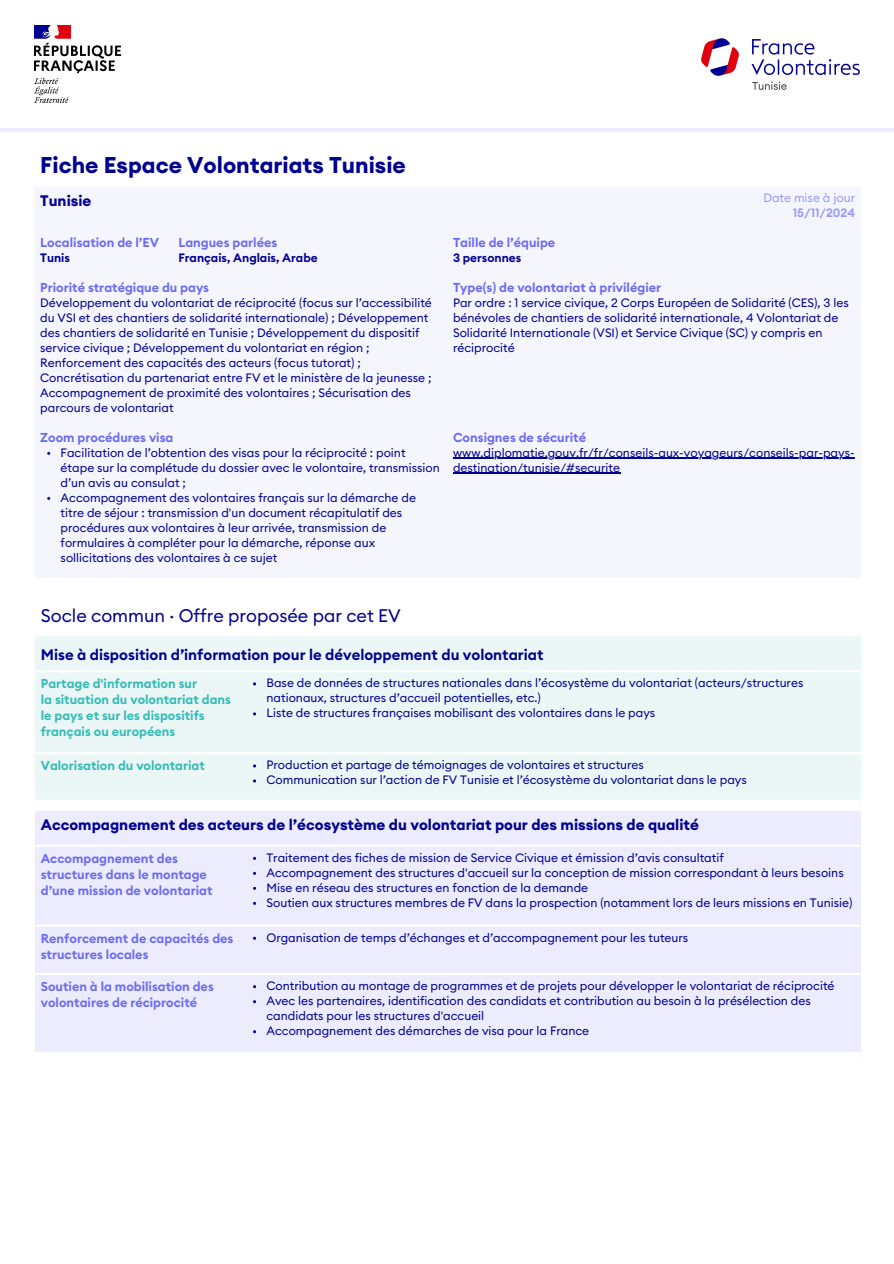
<style>
.page{position:relative;width:894px;height:1264px;background:#fff}
.page>*{position:absolute;margin:0;border:0;box-sizing:border-box;transform-origin:0 0}
.t1{font:700 22.5px "Euclid Circular A";color:#000091}
.t2{font:18px "Euclid Circular B";color:#000091}
.t3{font:700 15px "Euclid Circular A";color:#000091}
.t4{font:600 15px "Euclid Circular B";color:#000091}
.t5{font:600 12.75px/16px "Euclid Circular B";color:#6a6af4}
.t6{font:600 12.75px/16px "Euclid Circular B";color:#34bab5}
.t7{font:12px/15px "Euclid Circular B";color:#000091}
.t8{font:600 12px "Euclid Circular B";color:#000091}
.t9{font:12px "Euclid Circular B";color:#9a9af7}
.t10{font:600 12px "Euclid Circular B";color:#9a9af7}
</style>
<div class="page">
<hr style="left:0;top:128px;width:893px;height:4px;background:#ececfe">
<img style="left:34px;top:26px;width:87px;height:76px">
<img style="left:701px;top:38px;width:159px;height:52px">
<hr style="left:453px;top:458px;width:401px;height:1px;background:#000091">
<hr style="left:453px;top:473px;width:167px;height:1px;background:#000091">
<div style="left:35px;top:636px;width:825px;height:163px;background:#eaf7f6"></div>
<div style="left:35px;top:811px;width:825px;height:240px;background:#ececfe"></div>
<hr style="left:35px;top:670px;width:825px;height:2px;background:#fff">
<hr style="left:35px;top:752px;width:825px;height:2px;background:#fff">
<hr style="left:35px;top:844px;width:825px;height:2px;background:#fff">
<hr style="left:35px;top:924px;width:825px;height:2px;background:#fff">
<hr style="left:35px;top:972px;width:825px;height:3px;background:#fff">
<p class="t1" style="left:40px;top:155px;width:367px">Fiche Espace Volontariats Tunisie</p>
<p class="t3" style="left:40px;top:194px;width:53px">Tunisie</p>
<p class="t9" style="left:763px;top:193px;width:93px">Date mise à jour</p>
<p class="t10" style="left:792px;top:208px;width:64px">15/11/2024</p>
<p class="t5" style="left:40px;top:235px;width:120px">Localisation de l’EV</p>
<p class="t8" style="left:40px;top:252px;width:31px">Tunis</p>
<p class="t5" style="left:453px;top:235px;width:104px">Taille de l’équipe</p>
<p class="t8" style="left:453px;top:252px;width:70px">3 personnes</p>
<p class="t5" style="left:178px;top:235px;width:100px">Langues parlées</p>
<p class="t8" style="left:178px;top:252px;width:141px">Français, Anglais, Arabe</p>
<p class="t5" style="left:40px;top:280px;width:170px">Priorité stratégique du pays</p>
<p class="t7" style="left:40px;top:296px;width:393px">Développement du volontariat de réciprocité (focus sur l’accessibilité du VSI et des chantiers de solidarité internationale) ; Développement des chantiers de solidarité en Tunisie ; Développement du dispositif service civique ; Développement du volontariat en région ; Renforcement des capacités des acteurs (focus tutorat) ; Concrétisation du partenariat entre FV et le ministère de la jeunesse ; Accompagnement de proximité des volontaires ; Sécurisation des parcours de volontariat</p>
<p class="t5" style="left:40px;top:430px;width:135px">Zoom procédures visa</p>
<p class="t7" style="left:61px;top:445px;width:380px">Facilitation de l’obtention des visas pour la réciprocité : point étape sur la complétude du dossier avec le volontaire, transmission d’un avis au consulat ;</p>
<p class="t7" style="left:61px;top:490px;width:357px">Accompagnement des volontaires français sur la démarche de titre de séjour : transmission d'un document récapitulatif des procédures aux volontaires à leur arrivée, transmission de formulaires à compléter pour la démarche, réponse aux sollicitations des volontaires à ce sujet</p>
<p class="t5" style="left:453px;top:280px;width:209px">Type(s) de volontariat à privilégier</p>
<p class="t7" style="left:453px;top:296px;width:397px">Par ordre : 1 service civique, 2 Corps Européen de Solidarité (CES), 3 les bénévoles de chantiers de solidarité internationale, 4 Volontariat de Solidarité Internationale (VSI) et Service Civique (SC) y compris en réciprocité</p>
<p class="t5" style="left:453px;top:430px;width:134px">Consignes de sécurité</p>
<p class="t7" style="left:453px;top:445px;width:403px">www.diplomatie.gouv.fr/fr/conseils-aux-voyageurs/conseils-par-pays&shy;destination/tunisie/#securite</p>
<p class="t2" style="left:41px;top:608px;width:361px">Socle commun · Offre proposée par cet EV</p>
<p class="t4" style="left:41px;top:647px;width:504px">Mise à disposition d’information pour le développement du volontariat</p>
<p class="t6" style="left:41px;top:676px;width:158px">Partage d'information sur</p>
<p class="t6" style="left:41px;top:692px;width:192px">la situation du volontariat dans le pays et sur les dispositifs français ou européens</p>
<p class="t7" style="left:266px;top:676px;width:538px">Base de données de structures nationales dans l’écosystème du volontariat (acteurs/structures nationaux, structures d’accueil potentielles, etc.)</p>
<p class="t7" style="left:266px;top:706px;width:390px">Liste de structures françaises mobilisant des volontaires dans le pays</p>
<p class="t6" style="left:41px;top:758px;width:165px">Valorisation du volontariat</p>
<p class="t7" style="left:266px;top:758px;width:379px">Production et partage de témoignages de volontaires et structures</p>
<p class="t7" style="left:266px;top:773px;width:482px">Communication sur l’action de FV Tunisie et l’écosystème du volontariat dans le pays</p>
<p class="t3" style="left:41px;top:817px;width:659px">Accompagnement des acteurs de l’écosystème du volontariat pour des missions de qualité</p>
<p class="t5" style="left:41px;top:850px;width:173px">Accompagnement des structures dans le montage d’une mission de volontariat</p>
<p class="t7" style="left:266px;top:850px;width:458px">Traitement des fiches de mission de Service Civique et émission d’avis consultatif</p>
<p class="t7" style="left:266px;top:865px;width:578px">Accompagnement des structures d'accueil sur la conception de mission correspondant à leurs besoins</p>
<p class="t7" style="left:266px;top:880px;width:323px">Mise en réseau des structures en fonction de la demande</p>
<p class="t7" style="left:266px;top:895px;width:587px">Soutien aux structures membres de FV dans la prospection (notamment lors de leurs missions en Tunisie)</p>
<p class="t5" style="left:41px;top:930px;width:194px">Renforcement de capacités des structures locales</p>
<p class="t7" style="left:266px;top:930px;width:423px">Organisation de temps d’échanges et d’accompagnement pour les tuteurs</p>
<p class="t5" style="left:41px;top:979px;width:174px">Soutien à la mobilisation des volontaires de réciprocité</p>
<p class="t7" style="left:266px;top:979px;width:569px">Contribution au montage de programmes et de projets pour développer le volontariat de réciprocité</p>
<p class="t7" style="left:266px;top:994px;width:545px">Avec les partenaires, identification des candidats et contribution au besoin à la présélection des candidats pour les structures d'accueil</p>
<p class="t7" style="left:266px;top:1024px;width:324px">Accompagnement des démarches de visa pour la France</p>
</div>
